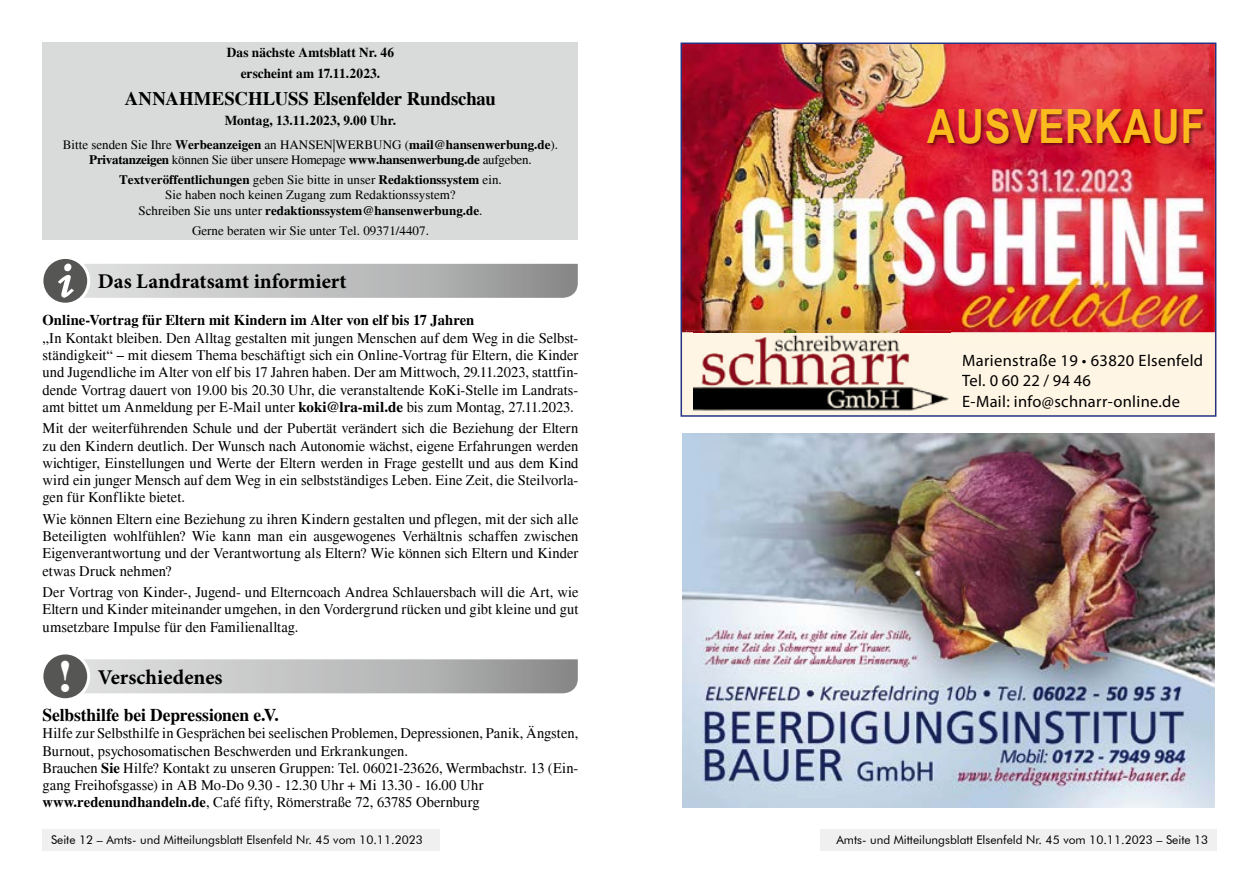
<style>
.page{position:relative;width:1259px;height:893px;background:#fff}
.page>*{position:absolute;margin:0;border:0;box-sizing:border-box;transform-origin:0 0}
.t1{font:700 47.1px "Arial Narrow";letter-spacing:.02em;color:#fbbb1d}
.t2{font:700 46.5px "Times";color:#fff}
.t3{font:700 21px "Minion Pro";color:#000}
.t4{font:700 19.2px "Times";letter-spacing:-.005em;color:#000}
.t5{font:700 18px "Times";letter-spacing:-.005em;color:#000}
.t6{font:16.5px/20.1px "Myriad Pro";letter-spacing:.02em;color:#000}
.t7{font:15px/17.2px "Times";color:#000;text-align:justify}
.t8{font:700 15px "Times";letter-spacing:.005em;color:#000}
.t9{font:700 13.65px/20.4px "Times";letter-spacing:.005em;color:#000;text-align:center}
.t10{font:13.05px/15.6px "Times";color:#000;text-align:center}
.t11{font:13.05px/15.6px "Times";letter-spacing:-.02em;color:#000;text-align:center}
.t12{font:12px "Futura BT";color:#000}
.s1{font-weight:700}
</style>
<div class="page">
<img style="left:682px;top:434px;width:532px;height:374px">
<img style="left:680px;top:43px;width:536px;height:374px">
<img style="left:686px;top:330px;width:264px;height:2px">
<svg style="left:686px;top:332px;width:519px;height:83px;background:#d2c2b4"></svg>
<div style="left:963px;top:354px;width:239px;height:12px;background:#fff5e4"></div>
<div style="left:962px;top:375px;width:128px;height:12px;background:#fff5e4"></div>
<div style="left:963px;top:395px;width:216px;height:13px;background:#fff5e4"></div>
<img style="left:926px;top:108px;width:281px;height:40px">
<div style="left:819px;top:829px;width:397px;height:21px;background:#f0f0f0"></div>
<div style="left:43px;top:829px;width:397px;height:21px;background:#f0f0f0"></div>
<div style="left:43px;top:43px;width:535px;height:197px;background:#d9dada"></div>
<svg style="left:43px;top:259px;width:535px;height:44px"></svg>
<svg style="left:43px;top:654px;width:535px;height:45px"></svg>
<p class="t9" style="left:227px;top:43px;width:169px">Das nächste Amtsblatt Nr. 46 erscheint am 17.11.2023.</p>
<p class="t4" style="left:125px;top:87px;width:372px">ANNAHMESCHLUSS Elsenfelder Rundschau</p>
<p class="t9" style="left:225px;top:111px;width:173px">Montag, 13.11.2023, 9.00 Uhr.</p>
<p class="t11" style="left:63px;top:137px;width:497px">Bitte senden Sie Ihre <span class="s1">Werbeanzeigen</span> an HANSEN|WERBUNG (<span class="s1">mail@hansenwerbung.de</span>).<br><span class="s1">Privatanzeigen</span> können Sie über unsere Homepage <span class="s1">www.hansenwerbung.de</span> aufgeben.</p>
<p class="t10" style="left:119px;top:172px;width:384px"><span class="s1">Textveröffentlichungen</span> geben Sie bitte in unser <span class="s1">Redaktionssystem</span> ein.<br>Sie haben noch keinen Zugang zum Redaktionssystem?<br>Schreiben Sie uns unter <span class="s1">redaktionssystem@hansenwerbung.de</span>.</p>
<p class="t10" style="left:192px;top:223px;width:238px">Gerne beraten wir Sie unter Tel. 09371/4407.</p>
<h3 class="t3" style="left:98px;top:267px;width:250px">Das Landratsamt informiert</h3>
<p class="t8" style="left:43px;top:312px;width:433px">Online-Vortrag für Eltern mit Kindern im Alter von elf bis 17 Jahren</p>
<p class="t7" style="left:43px;top:329px;width:537px">„In Kontakt bleiben. Den Alltag gestalten mit jungen Menschen auf dem Weg in die Selbst&shy;ständigkeit“ – mit diesem Thema beschäftigt sich ein Online-Vortrag für Eltern, die Kinder und Jugendliche im Alter von elf bis 17 Jahren haben. Der am Mittwoch, 29.11.2023, stattfin&shy;dende Vortrag dauert von 19.00 bis 20.30 Uhr, die veranstaltende KoKi-Stelle im Landrats&shy;amt bittet um Anmeldung per E-Mail unter <span class="s1">koki@lra-mil.de</span> bis zum Montag, 27.11.2023.</p>
<p class="t7" style="left:43px;top:420px;width:537px">Mit der weiterführenden Schule und der Pubertät verändert sich die Beziehung der Eltern zu den Kindern deutlich. Der Wunsch nach Autonomie wächst, eigene Erfahrungen werden wichtiger, Einstellungen und Werte der Eltern werden in Frage gestellt und aus dem Kind wird ein junger Mensch auf dem Weg in ein selbstständiges Leben. Eine Zeit, die Steilvorla&shy;gen für Konflikte bietet.</p>
<p class="t7" style="left:43px;top:510px;width:537px">Wie können Eltern eine Beziehung zu ihren Kindern gestalten und pflegen, mit der sich alle Beteiligten wohlfühlen? Wie kann man ein ausgewogenes Verhältnis schaffen zwischen Eigenverantwortung und der Verantwortung als Eltern? Wie können sich Eltern und Kinder etwas Druck nehmen?</p>
<p class="t7" style="left:43px;top:583px;width:537px">Der Vortrag von Kinder-, Jugend- und Elterncoach Andrea Schlauersbach will die Art, wie Eltern und Kinder miteinander umgehen, in den Vordergrund rücken und gibt kleine und gut umsetzbare Impulse für den Familienalltag.</p>
<h3 class="t3" style="left:98px;top:662px;width:126px">Verschiedenes</h3>
<h2 class="t2" style="left:58px;top:649px;width:17px">!</h2>
<p class="t5" style="left:43px;top:705px;width:238px">Selbsthilfe bei Depressionen e.V.</p>
<p class="t7" style="left:43px;top:725px;width:537px;text-align:left">Hilfe zur Selbsthilfe in Gesprächen bei seelischen Problemen, Depressionen, Panik, Ängsten, Burnout, psychosomatischen Beschwerden und Erkrankungen.<br>Brauchen <span class="s1">Sie</span> Hilfe? Kontakt zu unseren Gruppen: Tel. 06021-23626, Wermbachstr. 13 (Ein&shy;gang Freihofsgasse) in AB Mo-Do 9.30 - 12.30 Uhr + Mi 13.30 - 16.00 Uhr <span class="s1">www.redenundhandeln.de</span>, Café fifty, Römerstraße 72, 63785 Obernburg</p>
<h1 class="t1" style="left:927px;top:91px;width:279px">AUSVERKAUF</h1>
<p class="t6" style="left:962px;top:350px;width:242px">Marienstraße 19 • 63820 Elsenfeld<br>Tel. 0 60 22 / 94 46<br>E-Mail: info@schnarr-online.de</p>
<p class="t12" style="left:51px;top:833px;width:373px">Seite 12 – Amts- und Mitteilungsblatt Elsenfeld Nr. 45 vom 10.11.2023</p>
<p class="t12" style="left:836px;top:833px;width:373px">Amts- und Mitteilungsblatt Elsenfeld Nr. 45 vom 10.11.2023 – Seite 13</p>
</div>
